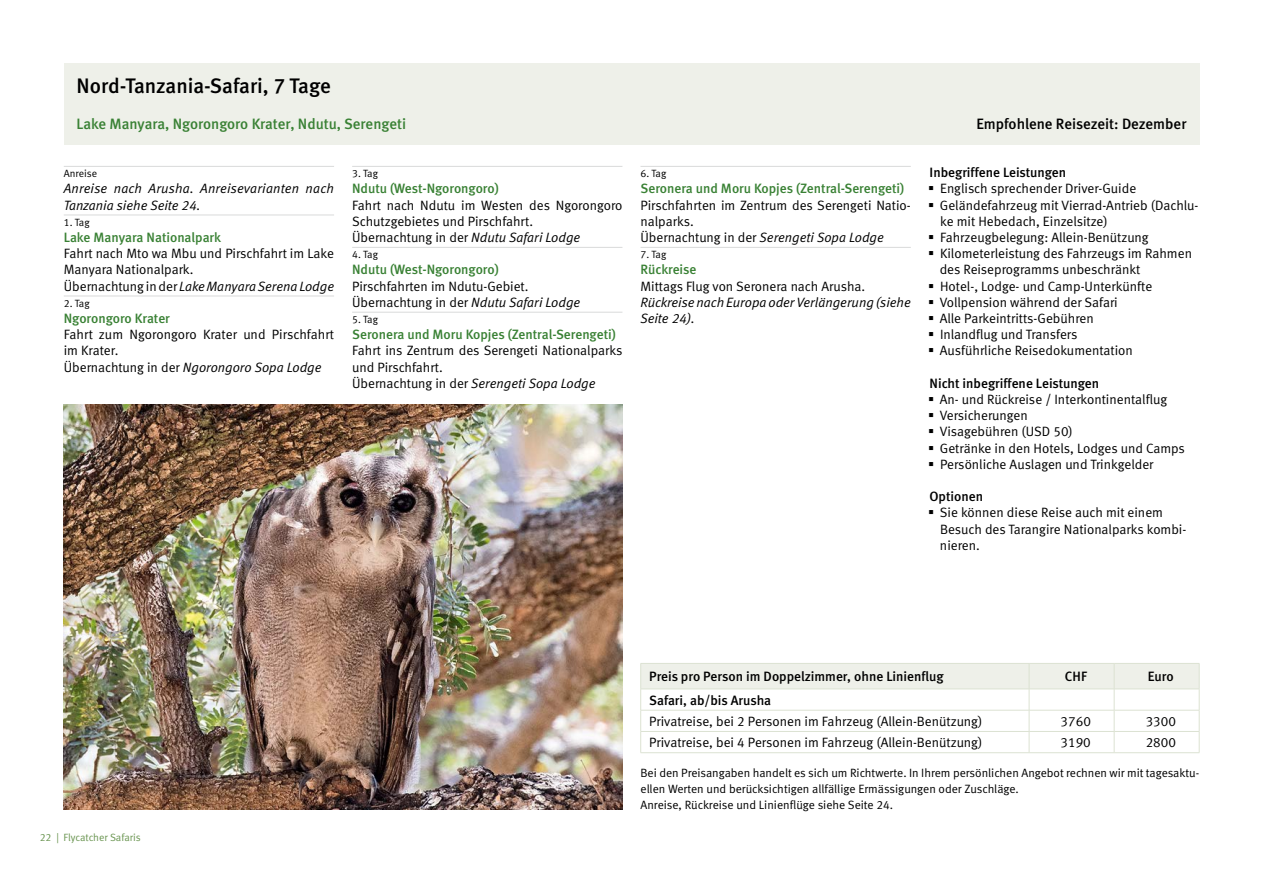
<style>
.page{position:relative;width:1263px;height:893px;background:#fff}
.page>*{position:absolute;margin:0;border:0;box-sizing:border-box;transform-origin:0 0}
.Titel{font:21px "Meta Medium LF";color:#000}
.Titel_Intro{font:15px "Meta Medium LF";color:#398134}
.Titel_Intro-2{font:15px "Meta Medium LF";color:#000}
.Text{font:13.5px/16.2px "Meta Normal LF";color:#000}
.Text-2{font:italic 13.5px/16.2px "Meta Normal LF";color:#000}
.Reisetag_Titel{font:13.5px "Meta Medium LF";color:#398134}
.Preistabelle_Zeile{font:13.5px "Meta Normal LF";color:#000}
.Preistabelle_Zeile-2{font:13.5px "Meta Medium LF";color:#000}
.Text_Titel{font:13.5px "Meta Medium LF";color:#000}
.Preistabelle_Preis{font:13.5px "Meta Normal LF";color:#000}
.Preistabelle_Preis-2{font:13.5px "Meta Medium LF";color:#000}
.Text_8pt{font:12px/16.2px "Meta Normal LF";color:#000}
.Reisetag_Kleiner_Tit{font:10.5px "Meta Normal LF";color:#000}
.t1{font:10.5px "Meta Normal LF";color:#6a9551}
.s1{font-style:normal}
.s2{font-style:italic}
</style>
<div class="page">
<div style="left:64px;top:64px;width:1135px;height:81px;background:#eef0e9"></div>
<hr style="left:64px;top:166px;width:270px;height:1px;background:#d9dada">
<hr style="left:64px;top:215px;width:270px;height:1px;background:#d9dada">
<hr style="left:64px;top:296px;width:270px;height:1px;background:#d9dada">
<hr style="left:352px;top:166px;width:270px;height:1px;background:#d9dada">
<hr style="left:352px;top:247px;width:270px;height:1px;background:#d9dada">
<hr style="left:352px;top:312px;width:270px;height:1px;background:#d9dada">
<hr style="left:640px;top:166px;width:271px;height:1px;background:#d9dada">
<hr style="left:640px;top:247px;width:271px;height:1px;background:#d9dada">
<hr style="left:1029px;top:752px;width:85px;height:1px;background:#dce2d2">
<hr style="left:1114px;top:752px;width:85px;height:1px;background:#dce2d2">
<hr style="left:640px;top:752px;width:389px;height:1px;background:#dce2d2">
<svg style="left:640px;top:663px;width:560px;height:89px"></svg>
<hr style="left:640px;top:710px;width:389px;height:1px;background:#dce2d2">
<img style="left:64px;top:404px;width:558px;height:405px">
<p class="Titel" style="left:77px;top:74px;width:256px">Nord-Tanzania-Safari, 7 Tage</p>
<p class="Titel_Intro" style="left:77px;top:115px;width:331px">Lake Manyara, Ngorongoro Krater, Ndutu, Serengeti</p>
<p class="Titel_Intro-2" style="left:976px;top:115px;width:212px">Empfohlene Reisezeit: Dezember</p>
<p class="Reisetag_Kleiner_Tit" style="left:64px;top:167px;width:35px">Anreise</p>
<p class="Text-2" style="left:64px;top:180px;width:272px">Anreise nach Arusha. Anreisevarianten nach<br>Tanzania siehe Seite 24.</p>
<p class="Reisetag_Kleiner_Tit" style="left:64px;top:216px;width:27px">1. Tag</p>
<p class="Reisetag_Titel" style="left:64px;top:229px;width:159px">Lake Manyara Nationalpark</p>
<p class="Text" style="left:64px;top:245px;width:272px">Fahrt nach Mto wa Mbu und Pirschfahrt im Lake<br>Manyara Nationalpark.</p>
<p class="Text-2" style="left:64px;top:278px;width:272px"><span class="s1">Übernachtung in der</span> Lake Manyara Serena Lodge</p>
<p class="Reisetag_Kleiner_Tit" style="left:64px;top:297px;width:27px">2. Tag</p>
<p class="Reisetag_Titel" style="left:64px;top:310px;width:108px">Ngorongoro Krater</p>
<p class="Text" style="left:64px;top:326px;width:272px">Fahrt zum Ngorongoro Krater und Pirschfahrt im Krater.</p>
<p class="Text-2" style="left:64px;top:359px;width:259px"><span class="s1">Übernachtung in der</span> Ngorongoro Sopa Lodge</p>
<p class="Text_Titel" style="left:929px;top:165px;width:138px">Inbegriffene Leistungen</p>
<p class="Text" style="left:940px;top:180px;width:198px">Englisch sprechender Driver-Guide</p>
<p class="Text" style="left:940px;top:197px;width:260px">Geländefahrzeug mit Vierrad-Antrieb (Dachlu&shy;ke mit Hebedach, Einzelsitze)</p>
<p class="Text" style="left:940px;top:229px;width:210px">Fahrzeugbelegung: Allein-Benützung</p>
<p class="Text" style="left:940px;top:245px;width:254px">Kilometerleistung des Fahrzeugs im Rahmen des Reiseprogramms unbeschränkt</p>
<p class="Text" style="left:940px;top:278px;width:214px">Hotel-, Lodge- und Camp-Unterkünfte</p>
<p class="Text" style="left:940px;top:294px;width:179px">Vollpension während der Safari</p>
<p class="Text" style="left:940px;top:310px;width:156px">Alle Parkeintritts-Gebühren</p>
<p class="Text" style="left:940px;top:326px;width:139px">Inlandflug und Transfers</p>
<p class="Text" style="left:940px;top:342px;width:195px">Ausführliche Reisedokumentation</p>
<p class="Text_Titel" style="left:930px;top:375px;width:171px">Nicht inbegriffene Leistungen</p>
<p class="Text" style="left:940px;top:391px;width:229px">An- und Rückreise / Interkontinentalflug</p>
<p class="Text" style="left:940px;top:407px;width:89px">Versicherungen</p>
<p class="Text" style="left:940px;top:423px;width:134px">Visagebühren (USD 50)</p>
<p class="Text" style="left:940px;top:440px;width:246px">Getränke in den Hotels, Lodges und Camps</p>
<p class="Text" style="left:940px;top:456px;width:215px">Persönliche Auslagen und Trinkgelder</p>
<p class="Text_Titel" style="left:929px;top:489px;width:55px">Optionen</p>
<p class="Text" style="left:940px;top:504px;width:248px">Sie können diese Reise auch mit einem<br>Besuch des Tarangire Nationalparks kombi&shy;nieren.</p>
<p class="Reisetag_Kleiner_Tit" style="left:640px;top:167px;width:27px">6. Tag</p>
<p class="Reisetag_Titel" style="left:640px;top:181px;width:265px">Seronera und Moru Kopjes (Zentral-Serengeti)</p>
<p class="Text" style="left:640px;top:197px;width:272px">Pirschfahrten im Zentrum des Serengeti Natio&shy;nalparks.</p>
<p class="Text-2" style="left:640px;top:229px;width:245px"><span class="s1">Übernachtung in der</span> Serengeti Sopa Lodge</p>
<p class="Reisetag_Kleiner_Tit" style="left:640px;top:248px;width:27px">7. Tag</p>
<p class="Reisetag_Titel" style="left:640px;top:262px;width:57px">Rückreise</p>
<p class="Text" style="left:640px;top:278px;width:226px">Mittags Flug von Seronera nach Arusha.</p>
<p class="Text-2" style="left:640px;top:294px;width:272px">Rückreise nach Europa oder Verlängerung (siehe<br>Seite 24).</p>
<p class="Reisetag_Kleiner_Tit" style="left:352px;top:167px;width:27px">3. Tag</p>
<p class="Reisetag_Titel" style="left:352px;top:181px;width:148px">Ndutu (West-Ngorongoro)</p>
<p class="Text" style="left:352px;top:197px;width:272px">Fahrt nach Ndutu im Westen des Ngorongoro<br>Schutzgebietes und Pirschfahrt.</p>
<p class="Text" style="left:352px;top:229px;width:230px">Übernachtung in der <span class="s2">Ndutu Safari Lodge</span></p>
<p class="Reisetag_Kleiner_Tit" style="left:352px;top:248px;width:27px">4. Tag</p>
<p class="Reisetag_Titel" style="left:352px;top:262px;width:148px">Ndutu (West-Ngorongoro)</p>
<p class="Text" style="left:352px;top:278px;width:178px">Pirschfahrten im Ndutu-Gebiet.</p>
<p class="Text" style="left:352px;top:294px;width:230px">Übernachtung in der <span class="s2">Ndutu Safari Lodge</span></p>
<p class="Reisetag_Kleiner_Tit" style="left:352px;top:313px;width:27px">5. Tag</p>
<p class="Reisetag_Titel" style="left:352px;top:327px;width:265px">Seronera und Moru Kopjes (Zentral-Serengeti)</p>
<p class="Text" style="left:352px;top:342px;width:272px">Fahrt ins Zentrum des Serengeti Nationalparks und Pirschfahrt.</p>
<p class="Text-2" style="left:352px;top:375px;width:245px"><span class="s1">Übernachtung in der</span> Serengeti Sopa Lodge</p>
<p class="t1" style="left:40px;top:832px;width:102px">22 | Flycatcher Safaris</p>
<p class="Preistabelle_Zeile-2" style="left:649px;top:669px;width:296px">Preis pro Person im Doppelzimmer, ohne Linienflug</p>
<p class="Preistabelle_Preis-2" style="left:1065px;top:669px;width:23px">CHF</p>
<p class="Preistabelle_Preis-2" style="left:1148px;top:669px;width:27px">Euro</p>
<p class="Preistabelle_Zeile-2" style="left:649px;top:692px;width:124px">Safari, ab/bis Arusha</p>
<p class="Preistabelle_Zeile" style="left:649px;top:714px;width:335px">Privatreise, bei 2 Personen im Fahrzeug (Allein-Benützung)</p>
<p class="Preistabelle_Preis" style="left:1061px;top:714px;width:32px">3760</p>
<p class="Preistabelle_Preis" style="left:1146px;top:714px;width:32px">3300</p>
<p class="Preistabelle_Zeile" style="left:649px;top:735px;width:335px">Privatreise, bei 4 Personen im Fahrzeug (Allein-Benützung)</p>
<p class="Preistabelle_Preis" style="left:1061px;top:735px;width:32px">3190</p>
<p class="Preistabelle_Preis" style="left:1146px;top:735px;width:32px">2800</p>
<p class="Text_8pt" style="left:640px;top:764px;width:560px">Bei den Preisangaben handelt es sich um Richtwerte. In Ihrem persönlichen Angebot rechnen wir mit tagesaktu&shy;ellen Werten und berücksichtigen allfällige Ermässigungen oder Zuschläge.</p>
<p class="Text_8pt" style="left:640px;top:797px;width:254px">Anreise, Rückreise und Linienflüge siehe Seite 24.</p>
</div>
